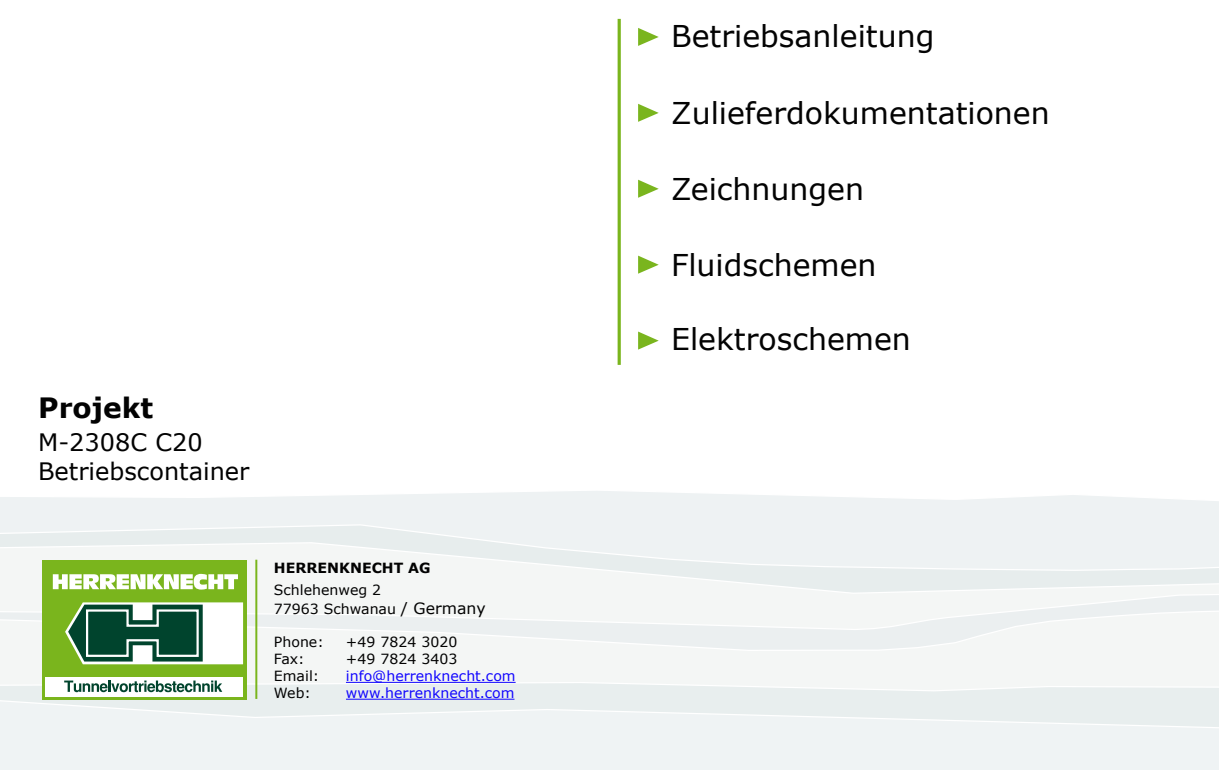
<style>
.page{position:relative;width:1219px;height:770px;background:#fff}
.page>*{position:absolute;margin:0;border:0;box-sizing:border-box;transform-origin:0 0}
.t1{font:30px "Verdana";color:#030303}
.t2{font:700 28px "Verdana";color:#020202}
.t3{font:24px/28.8px "Verdana";color:#020202}
.t4{font:14px/18.7px "Verdana";color:#020202}
.t5{font:14px "Verdana";color:#1206ff}
.t6{font:700 14px "Verdana";color:#020202}
.s1{font-size:15.6px}
</style>
<div class="page">
<svg style="left:0;top:493px;width:1219px;height:30px;background:#eff3f4"></svg>
<div style="left:0;top:523px;width:1219px;height:19px;background:#eef2f3"></div>
<div style="left:0;top:542px;width:1219px;height:51px;background:#eef2f3"></div>
<svg style="left:0;top:593px;width:1219px;height:17px"></svg>
<svg style="left:0;top:610px;width:1219px;height:73px"></svg>
<svg style="left:0;top:684px;width:1219px;height:15px"></svg>
<div style="left:0;top:699px;width:1219px;height:71px;background:#eff3f4"></div>
<div style="left:42px;top:560px;width:204px;height:139px;background:#7ab51d"></div>
<div style="left:45px;top:677px;width:198px;height:20px;background:#fff"></div>
<svg style="left:53px;top:574px;width:185px;height:16px"></svg>
<svg style="left:64px;top:681px;width:158px;height:11px"></svg>
<svg style="left:65px;top:602px;width:178px;height:62px;background:#729984"></svg>
<hr style="left:255px;top:560px;width:2px;height:139px;background:#7ab51d">
<hr style="left:346px;top:682px;width:170px;height:1px;background:#1206ff">
<hr style="left:346px;top:699px;width:168px;height:1px;background:#1206ff">
<hr style="left:618px;top:19px;width:3px;height:346px;background:#7ab51d">
<svg style="left:638px;top:28px;width:21px;height:18px"></svg>
<svg style="left:638px;top:104px;width:21px;height:18px"></svg>
<svg style="left:638px;top:256px;width:21px;height:18px"></svg>
<svg style="left:638px;top:180px;width:21px;height:18px"></svg>
<svg style="left:638px;top:332px;width:21px;height:18px"></svg>
<p class="t2" style="left:38px;top:388px;width:117px">Projekt</p>
<p class="t3" style="left:38px;top:428px;width:213px">M-2308C C20<br>Betriebscontainer</p>
<p class="t6" style="left:274px;top:558px;width:158px">HERRENKNECHT AG</p>
<p class="t4" style="left:274px;top:581px;width:213px">Schlehenweg 2<br>77963 Schwanau <span class="s1">/ Germany</span></p>
<p class="t4" style="left:274px;top:633px;width:51px">Phone:</p>
<p class="t4" style="left:346px;top:633px;width:113px">+49 7824 3020</p>
<p class="t4" style="left:274px;top:650px;width:32px">Fax:</p>
<p class="t4" style="left:346px;top:650px;width:113px">+49 7824 3403</p>
<p class="t4" style="left:274px;top:667px;width:47px">Email:</p>
<p class="t5" style="left:346px;top:666px;width:171px">info@herrenknecht.com</p>
<p class="t4" style="left:274px;top:683px;width:38px">Web:</p>
<p class="t5" style="left:346px;top:683px;width:170px">www.herrenknecht.com</p>
<p class="t1" style="left:671px;top:16px;width:265px">Betriebsanleitung</p>
<p class="t1" style="left:671px;top:93px;width:380px">Zulieferdokumentationen</p>
<p class="t1" style="left:671px;top:169px;width:194px">Zeichnungen</p>
<p class="t1" style="left:671px;top:244px;width:207px">Fluidschemen</p>
<p class="t1" style="left:671px;top:319px;width:241px">Elektroschemen</p>
</div>
